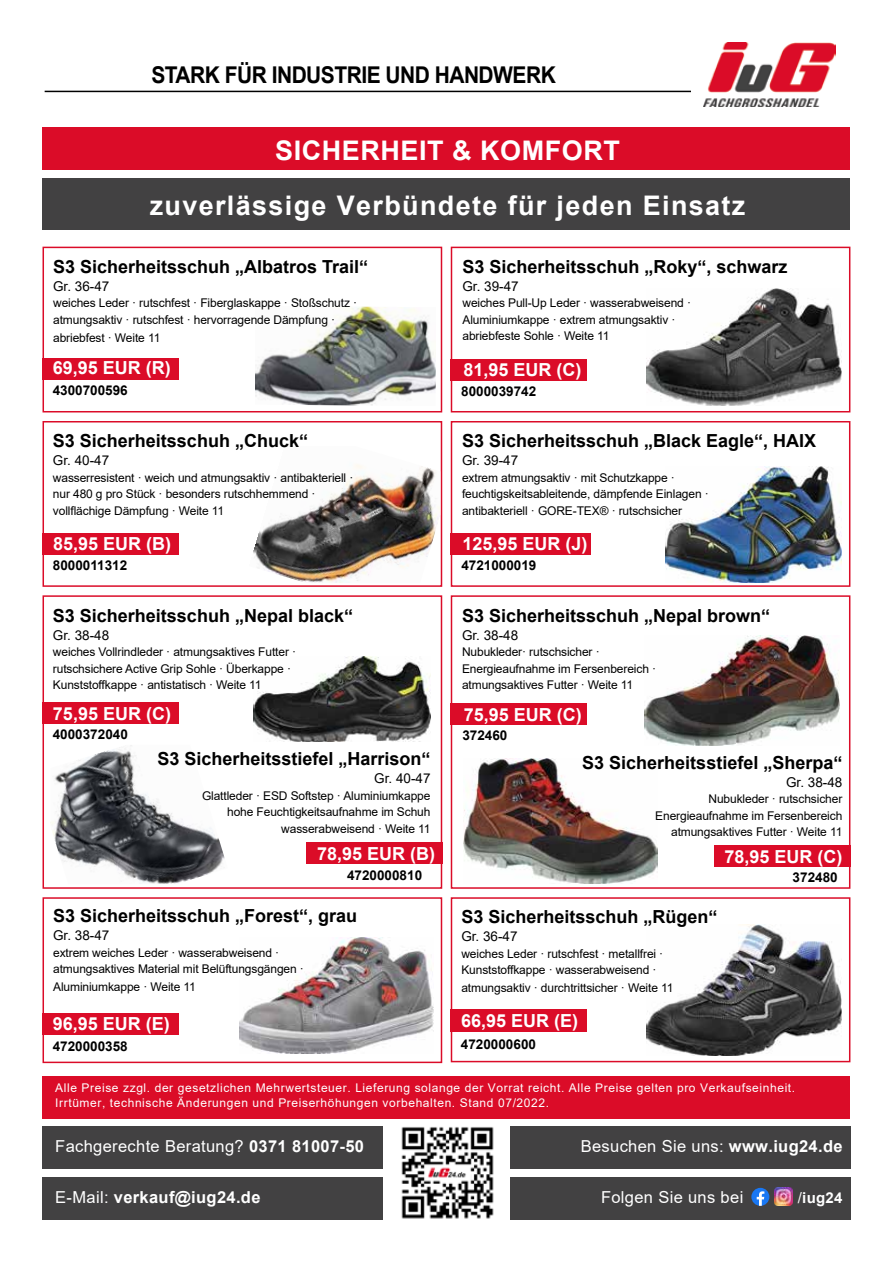
<style>
.page{position:relative;width:893px;height:1263px;background:#fff}
.page>*{position:absolute;margin:0;border:0;box-sizing:border-box;transform-origin:0 0}
.t1{font:700 27px "Arial";letter-spacing:.05em;color:#fff}
.t2{font:700 27px "Arial";letter-spacing:.02em;color:#fff}
.t3{font:700 23.1px "Arial";letter-spacing:-.025em;color:#000;scale:.91 1}
.t4{font:700 18px "Arial";color:#000}
.t5{font:700 18px "Arial";color:#fff}
.t6{font:16.5px "Arial";letter-spacing:.02em;color:#fff}
.t7{font:700 16.5px "Arial";letter-spacing:.02em;color:#fff}
.t8{font:700 15px "Arial";letter-spacing:.02em;color:#fff}
.t9{font:700 13.5px "Arial";color:#000}
.t10{font:13.5px "Arial";color:#000}
.t11{font:12px/16.5px "Arial";letter-spacing:-.01em;color:#000}
.t12{font:12px/15px "Arial";letter-spacing:.05em;color:#fff}
.s1{font-weight:700}
.s2{font-weight:400}
</style>
<div class="page">
<div style="left:43px;top:897px;width:399px;height:166px;border:2px solid #db0c28"></div>
<img style="left:704px;top:43px;width:132px;height:63px">
<hr style="left:45px;top:91px;width:646px;height:1px;background:#000">
<div style="left:43px;top:1076px;width:807px;height:42px;background:#db0c28"></div>
<div style="left:43px;top:128px;width:807px;height:42px;background:#db0c28"></div>
<div style="left:43px;top:421px;width:399px;height:166px;border:2px solid #db0c28"></div>
<img style="left:253px;top:446px;width:187px;height:137px">
<div style="left:43px;top:533px;width:136px;height:21px;background:#db0c28"></div>
<div style="left:451px;top:421px;width:399px;height:166px;border:2px solid #db0c28"></div>
<img style="left:665px;top:466px;width:177px;height:116px">
<div style="left:451px;top:533px;width:140px;height:21px;background:#db0c28"></div>
<div style="left:43px;top:595px;width:399px;height:294px;border:2px solid #db0c28"></div>
<img style="left:253px;top:657px;width:177px;height:84px">
<img style="left:50px;top:745px;width:175px;height:139px">
<div style="left:451px;top:595px;width:399px;height:294px;border:2px solid #db0c28"></div>
<img style="left:645px;top:636px;width:194px;height:110px">
<img style="left:463px;top:758px;width:195px;height:125px">
<div style="left:43px;top:702px;width:136px;height:21px;background:#db0c28"></div>
<div style="left:306px;top:843px;width:136px;height:21px;background:#db0c28"></div>
<div style="left:451px;top:703px;width:136px;height:21px;background:#db0c28"></div>
<div style="left:714px;top:845px;width:136px;height:21px;background:#db0c28"></div>
<div style="left:43px;top:247px;width:399px;height:165px;border:2px solid #db0c28"></div>
<div style="left:451px;top:247px;width:399px;height:165px;border:2px solid #db0c28"></div>
<img style="left:647px;top:289px;width:194px;height:116px">
<div style="left:43px;top:358px;width:136px;height:21px;background:#db0c28"></div>
<div style="left:451px;top:359px;width:136px;height:21px;background:#db0c28"></div>
<img style="left:255px;top:306px;width:181px;height:100px">
<img style="left:239px;top:937px;width:194px;height:117px">
<div style="left:43px;top:1014px;width:136px;height:21px;background:#db0c28"></div>
<div style="left:451px;top:897px;width:399px;height:165px;border:2px solid #db0c28"></div>
<img style="left:647px;top:924px;width:194px;height:131px">
<div style="left:451px;top:1009px;width:136px;height:23px;background:#db0c28"></div>
<div style="left:43px;top:1177px;width:340px;height:42px;background:#424142"></div>
<div style="left:510px;top:1177px;width:340px;height:42px;background:#424142"></div>
<div style="left:43px;top:1126px;width:340px;height:42px;background:#424142"></div>
<div style="left:510px;top:1126px;width:340px;height:42px;background:#424142"></div>
<img style="left:401px;top:1127px;width:93px;height:92px">
<img style="left:774px;top:1187px;width:19px;height:19px">
<div style="left:751px;top:1188px;width:18px;height:18px;background:#1977f3;border-radius:50%"></div>
<svg style="left:757px;top:1191px;width:7px;height:15px"></svg>
<div style="left:43px;top:179px;width:807px;height:51px;background:#424142"></div>
<h2 class="t3" style="left:151px;top:59px;width:446px">STARK FÜR INDUSTRIE UND HANDWERK</h2>
<h1 class="t2" style="left:275px;top:131px;width:346px">SICHERHEIT &amp; KOMFORT</h1>
<h1 class="t1" style="left:150px;top:187px;width:597px">zuverlässige Verbündete für jeden Einsatz</h1>
<h3 class="t4" style="left:53px;top:253px;width:317px">S3 Sicherheitsschuh „Albatros Trail“</h3>
<p class="t10" style="left:53px;top:276px;width:58px">Gr. 36-47</p>
<p class="t11" style="left:53px;top:294px;width:305px">weiches Leder · rutschfest · Fiberglaskappe · Stoßschutz · atmungsaktiv · rutschfest · hervorragende Dämpfung ·</p>
<p class="t11" style="left:53px;top:329px;width:109px">abriebfest · Weite 11</p>
<h3 class="t5" style="left:53px;top:355px;width:119px">69,95 EUR (R)</h3>
<p class="t9" style="left:53px;top:381px;width:77px">4300700596</p>
<h3 class="t4" style="left:53px;top:428px;width:257px">S3 Sicherheitsschuh „Chuck“</h3>
<p class="t10" style="left:53px;top:451px;width:58px">Gr. 40-47</p>
<p class="t11" style="left:53px;top:469px;width:302px">wasserresistent · weich und atmungsaktiv · antibakteriell · nur 480 g pro Stück · besonders rutschhemmend · vollflächige Dämpfung · Weite 11</p>
<h3 class="t5" style="left:53px;top:530px;width:120px">85,95 EUR (B)</h3>
<p class="t9" style="left:53px;top:556px;width:76px">8000011312</p>
<h3 class="t4" style="left:53px;top:602px;width:302px">S3 Sicherheitsschuh „Nepal black“</h3>
<p class="t10" style="left:53px;top:625px;width:58px">Gr. 38-48</p>
<p class="t11" style="left:53px;top:643px;width:245px">weiches Vollrindleder · atmungsaktives Futter · rutschsichere Active Grip Sohle · Überkappe ·<br>Kunststoffkappe · antistatisch · Weite 11</p>
<h3 class="t5" style="left:53px;top:701px;width:120px">75,95 EUR (C)</h3>
<p class="t9" style="left:53px;top:725px;width:77px">4000372040</p>
<h3 class="t4" style="left:157px;top:746px;width:275px">S3 Sicherheitsstiefel „Harrison“</h3>
<p class="t10" style="left:374px;top:769px;width:58px">Gr. 40-47</p>
<p class="t11" style="left:202px;top:787px;width:230px;text-align:right">Glattleder · ESD Softstep · Aluminiumkappe hohe Feuchtigkeitsaufnahme im Schuh wasserabweisend · Weite 11</p>
<h3 class="t5" style="left:317px;top:841px;width:120px">78,95 EUR (B)</h3>
<p class="t9" style="left:347px;top:865px;width:77px">4720000810</p>
<h3 class="t4" style="left:53px;top:903px;width:306px">S3 Sicherheitsschuh „Forest“, grau</h3>
<p class="t10" style="left:53px;top:926px;width:58px">Gr. 38-47</p>
<p class="t11" style="left:53px;top:944px;width:252px">extrem weiches Leder · wasserabweisend · atmungsaktives Material mit Belüftungsgängen ·</p>
<p class="t11" style="left:53px;top:978px;width:144px">Aluminiumkappe · Weite 11</p>
<h3 class="t5" style="left:53px;top:1011px;width:119px">96,95 EUR (E)</h3>
<p class="t9" style="left:53px;top:1037px;width:77px">4720000358</p>
<h3 class="t4" style="left:462px;top:253px;width:327px">S3 Sicherheitsschuh „Roky“, schwarz</h3>
<p class="t10" style="left:462px;top:276px;width:58px">Gr. 39-47</p>
<p class="t11" style="left:462px;top:294px;width:230px">weiches Pull-Up Leder · wasserabweisend ·<br>Aluminiumkappe · extrem atmungsaktiv · abriebfeste Sohle · Weite 11</p>
<h3 class="t5" style="left:464px;top:356px;width:120px">81,95 EUR (C)</h3>
<p class="t9" style="left:461px;top:382px;width:77px">8000039742</p>
<h3 class="t4" style="left:462px;top:428px;width:356px">S3 Sicherheitsschuh „Black Eagle“, HAIX</h3>
<p class="t10" style="left:462px;top:451px;width:58px">Gr. 39-47</p>
<p class="t11" style="left:462px;top:469px;width:248px">extrem atmungsaktiv · mit Schutzkappe · feuchtigskeitsableitende, dämpfende Einlagen · antibakteriell · GORE-TEX® · rutschsicher</p>
<h3 class="t5" style="left:462px;top:530px;width:127px">125,95 EUR (J)</h3>
<p class="t9" style="left:461px;top:556px;width:77px">4721000019</p>
<h3 class="t4" style="left:462px;top:602px;width:310px">S3 Sicherheitsschuh „Nepal brown“</h3>
<p class="t10" style="left:462px;top:625px;width:58px">Gr. 38-48</p>
<p class="t11" style="left:462px;top:643px;width:196px">Nubukleder· rutschsicher ·<br>Energieaufnahme im Fersenbereich · atmungsaktives Futter · Weite 11</p>
<h3 class="t5" style="left:464px;top:702px;width:120px">75,95 EUR (C)</h3>
<p class="t9" style="left:462px;top:726px;width:47px">372460</p>
<h3 class="t4" style="left:582px;top:749px;width:262px">S3 Sicherheitsstiefel „Sherpa“</h3>
<p class="t10" style="left:786px;top:772px;width:58px">Gr. 38-48</p>
<p class="t11" style="left:655px;top:790px;width:189px;text-align:right">Nubukleder · rutschsicher<br>Energieaufnahme im Fersenbereich atmungsaktives Futter · Weite 11</p>
<h3 class="t5" style="left:724px;top:844px;width:120px">78,95 EUR (C)</h3>
<p class="t9" style="left:793px;top:868px;width:47px">372480</p>
<h3 class="t4" style="left:461px;top:904px;width:258px">S3 Sicherheitsschuh „Rügen“</h3>
<p class="t10" style="left:461px;top:927px;width:58px">Gr. 36-47</p>
<p class="t11" style="left:461px;top:945px;width:203px">weiches Leder · rutschfest · metallfrei ·<br>Kunststoffkappe · wasserabweisend ·</p>
<p class="t11" style="left:461px;top:979px;width:214px">atmungsaktiv · durchtrittsicher · Weite 11</p>
<h3 class="t5" style="left:461px;top:1007px;width:119px">66,95 EUR (E)</h3>
<p class="t9" style="left:461px;top:1034px;width:77px">4720000600</p>
<p class="t12" style="left:55px;top:1080px;width:741px">Alle Preise zzgl. der gesetzlichen Mehrwertsteuer. Lieferung solange der Vorrat reicht. Alle Preise gelten pro Verkaufseinheit.<br>Irrtümer, technische Änderungen und Preiserhöhungen vorbehalten. Stand 07/2022.</p>
<h3 class="t6" style="left:55px;top:1135px;width:310px">Fachgerechte Beratung? <span class="s1">0371 81007-50</span></h3>
<h3 class="t7" style="left:55px;top:1186px;width:207px"><span class="s2">E-Mail:</span> verkauf@iug24.de</h3>
<h3 class="t6" style="left:581px;top:1135px;width:263px">Besuchen Sie uns: <span class="s1">www.iug24.de</span></h3>
<h3 class="t6" style="left:601px;top:1186px;width:144px">Folgen Sie uns bei</h3>
<p class="t8" style="left:798px;top:1187px;width:46px"><span class="s2">/</span>iug24</p>
</div>
